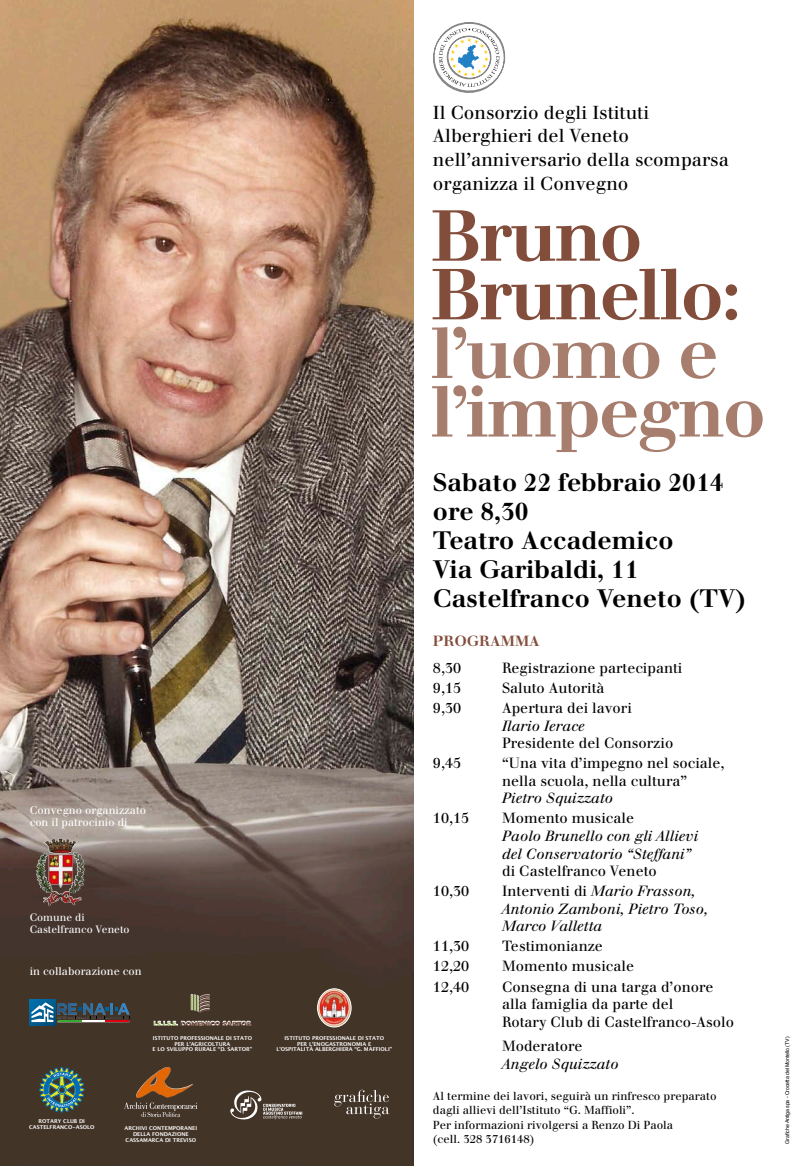
<style>
.page{position:relative;width:794px;height:1166px;background:#fff}
.page>*{position:absolute;margin:0;border:0;box-sizing:border-box;transform-origin:0 0}
.t1{font:700 70.44px/58.6px "Walbaum";letter-spacing:-.03em;color:#a77d6d}
.t2{font:700 70.44px/58.6px "Walbaum";letter-spacing:-.03em;color:#834d3b}
.t3{font:700 24.68px/28.9px "Walbaum";color:#000}
.t4{font:18.38px/23.6px "Walbaum";color:#000}
.t5{font:14.44px/17.5px "Walbaum";color:#000}
.t6{font:italic 14.44px/17.5px "Walbaum";color:#000}
.t7{font:700 14.44px "Walbaum";color:#834d3b}
.t8{font:11.38px/14px "Walbaum";color:#000}
.t9{font:10.94px/12.2px "Walbaum";color:#fff}
.t10{font:10.5px/12.2px "Walbaum";color:#fff}
.t11{font:700 5.34px/5.9px "Lucida Grande";color:#fff;text-align:center}
.t12{font:5.25px "Helvetica";letter-spacing:-.02em;color:#000}
.s1{font-style:normal}
</style>
<div class="page">
<img style="left:0;top:0;width:414px;height:1166px">
<img style="left:44px;top:838px;width:32px;height:16px">
<svg style="left:30px;top:1000px;width:100px;height:25px;background:#445b69"></svg>
<hr style="left:81px;top:1020px;width:24px;height:2px;background:#fff">
<hr style="left:58px;top:1020px;width:23px;height:2px;background:#38aa33">
<hr style="left:105px;top:1020px;width:24px;height:2px;background:#e3000e">
<svg style="left:39px;top:1067px;width:45px;height:48px;background:#486b62"></svg>
<div style="left:58px;top:1085px;width:8px;height:9px;border:1px solid #006cb7;border-radius:50%"></div>
<img style="left:191px;top:994px;width:18px;height:18px">
<img style="left:234px;top:1090px;width:27px;height:23px">
<svg style="left:334px;top:1090px;width:55px;height:28px;background:#61544a"></svg>
<img style="left:136px;top:1067px;width:31px;height:31px">
<img style="left:124px;top:1102px;width:30px;height:7px">
<svg style="left:433px;top:22px;width:72px;height:71px"></svg>
<img style="left:317px;top:989px;width:34px;height:38px">
<div style="left:317px;top:988px;width:34px;height:39px;border:1px solid #fff;border-radius:50%"></div>
<p class="t9" style="left:30px;top:804px;width:118px">Convegno organizzato con il patrocinio di</p>
<p class="t10" style="left:30px;top:911px;width:101px">Comune di<br>Castelfranco Veneto</p>
<p class="t9" style="left:30px;top:965px;width:114px">in collaborazione con</p>
<p class="t11" style="left:153px;top:1035px;width:101px">ISTITUTO PROFESSI ONALE DI STATO<br>PER L’AGRICOLTURA<br>E LO SVI LUPPO RURALE “D. SARTOR”</p>
<p class="t11" style="left:276px;top:1035px;width:117px">ISTITUTO PROFESSI ONALE DI STATO<br>PER L’ENOGASTRONOMIA E<br>L’OSPITALITÀ ALBERGHIERA “G. MAFFIOLI”</p>
<p class="t11" style="left:29px;top:1117px;width:67px">ROTARY CLUB DI<br>CASTELFRANCO-ASOLO</p>
<p class="t11" style="left:125px;top:1125px;width:74px">ARCHIVI CONTEMPORANEI<br>DELLA FONDAZIONE<br>CASSAMARCA DI TREVISO</p>
<p class="t4" style="left:433px;top:100px;width:297px">Il Consorzio degli Istituti<br>Alberghieri del Veneto nell’anniversario della scomparsa organizza il Convegno</p>
<h1 class="t2" style="left:430px;top:207px;width:312px">Bruno<br>Brunello:</h1>
<h1 class="t1" style="left:430px;top:324px;width:337px">l’uomo e l’impegno</h1>
<h2 class="t3" style="left:433px;top:468px;width:315px">Sabato 22 febbraio 2014 ore 8,30<br>Teatro Accademico<br>Via Garibaldi, 11<br>Castelfranco Veneto (TV)</h2>
<p class="t7" style="left:433px;top:632px;width:108px">PROGRAMMA</p>
<p class="t5" style="left:433px;top:659px;width:30px">8,30</p>
<p class="t5" style="left:502px;top:659px;width:182px">Registrazione partecipanti</p>
<p class="t5" style="left:433px;top:679px;width:30px">9,15</p>
<p class="t5" style="left:502px;top:679px;width:104px">Saluto Autorità</p>
<p class="t5" style="left:433px;top:699px;width:30px">9,30</p>
<p class="t5" style="left:502px;top:699px;width:131px">Apertura dei lavori</p>
<p class="t6" style="left:502px;top:717px;width:84px">Ilario Ierace</p>
<p class="t5" style="left:502px;top:734px;width:173px">Presidente del Consorzio</p>
<p class="t5" style="left:433px;top:754px;width:30px">9,45</p>
<p class="t5" style="left:502px;top:754px;width:224px">“Una vita d’impegno nel sociale, nella scuola, nella cultura”</p>
<p class="t6" style="left:502px;top:789px;width:112px">Pietro Squizzato</p>
<p class="t5" style="left:433px;top:810px;width:38px">10,15</p>
<p class="t5" style="left:502px;top:810px;width:133px">Momento musicale</p>
<p class="t6" style="left:502px;top:827px;width:198px">Paolo Brunello con gli Allievi del Conservatorio “Steffani”</p>
<p class="t5" style="left:502px;top:862px;width:156px">di Castelfranco Veneto</p>
<p class="t5" style="left:433px;top:882px;width:38px">10,30</p>
<p class="t6" style="left:502px;top:882px;width:207px"><span class="s1">Interventi di</span> Mario Frasson,<br>Antonio Zamboni, Pietro Toso,<br>Marco Valletta</p>
<p class="t5" style="left:433px;top:937px;width:38px">11,30</p>
<p class="t5" style="left:502px;top:937px;width:102px">Testimonianze</p>
<p class="t5" style="left:433px;top:957px;width:38px">12,20</p>
<p class="t5" style="left:502px;top:957px;width:133px">Momento musicale</p>
<p class="t5" style="left:433px;top:978px;width:38px">12,40</p>
<p class="t5" style="left:502px;top:978px;width:233px">Consegna di una targa d’onore alla famiglia da parte del<br>Rotary Club di Castelfranco-Asolo</p>
<p class="t5" style="left:502px;top:1037px;width:82px">Moderatore</p>
<p class="t6" style="left:502px;top:1055px;width:118px">Angelo Squizzato</p>
<p class="t8" style="left:433px;top:1089px;width:285px">Al termine dei lavori, seguirà un rinfresco preparato dagli allievi dell’Istituto “G. Maffioli”.</p>
<p class="t8" style="left:433px;top:1118px;width:242px">Per informazioni rivolgersi a Renzo Di Paola (cell. 328 3716148)</p>
<p class="t12" style="left:783px;top:1143px;width:108px;rotate:-90deg">Grafiche Antiga spa - Crocetta del Montello (TV)</p>
</div>
